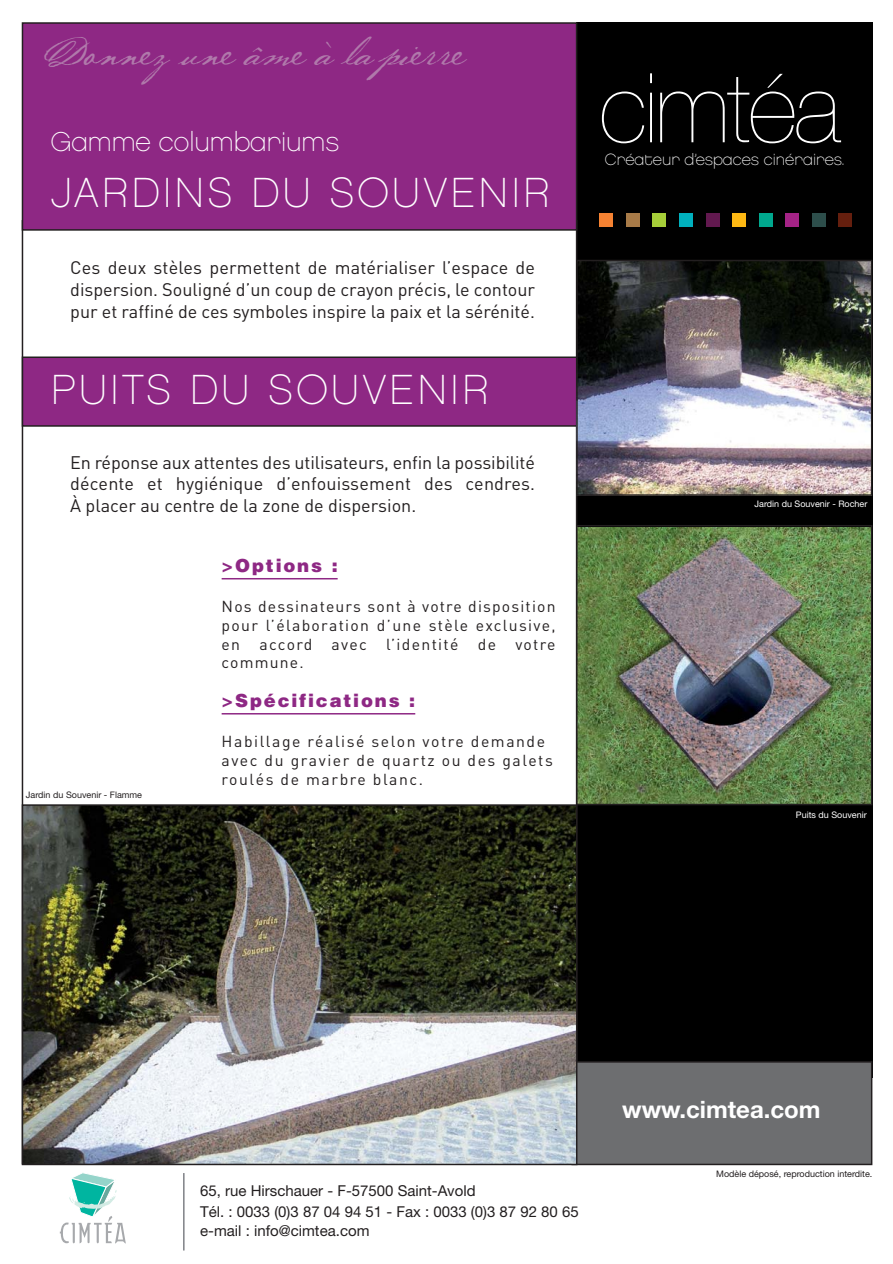
<style>
.page{position:relative;width:893px;height:1264px;background:#fff}
.page>*{position:absolute;margin:0;border:0;box-sizing:border-box;transform-origin:0 0}
.t1{font:200 96.45px "Helvetica Neue";letter-spacing:-.025em;color:#fff}
.t2{font:42px "Chalet Paris Nineteen Eighty";letter-spacing:.075em;color:#fff}
.t3{font:30px "Baker Script";letter-spacing:-.14em;color:#b079ab}
.t4{font:27px "Chalet Paris Nineteen Eighty";color:#fff}
.t5{font:700 24px "Helvetica Neue";color:#fff}
.t6{font:18px/21.6px "DIN";color:#231f20;text-align:justify}
.t7{font:900 18px "Helvetica";letter-spacing:.1em;color:#8e2884}
.t8{font:16.2px "Chalet Paris Nineteen Eighty";color:#fff}
.t9{font:15.75px/18.9px "DIN";letter-spacing:.1em;color:#231f20;text-align:justify}
.t10{font:15px/21px "Helvetica Neue";color:#231f20}
.t11{font:9px "Helvetica Neue";color:#231f20}
.t12{font:9px "Helvetica Neue";color:#fff}
</style>
<div class="page">
<div style="left:576px;top:22px;width:296px;height:1056px;background:#000"></div>
<div style="left:22px;top:357px;width:554px;height:69px;background:#8e2884"></div>
<div style="left:22px;top:356px;width:555px;height:71px;border:2px solid #231f20"></div>
<div style="left:572px;top:1062px;width:299px;height:102px;background:#6d6e70"></div>
<div style="left:571px;top:1061px;width:301px;height:104px;border:2px solid #231f20"></div>
<img style="left:25px;top:807px;width:549px;height:355px">
<div style="left:22px;top:804px;width:555px;height:361px;border:2px solid #231f20"></div>
<div style="left:22px;top:23px;width:554px;height:207px;background:#8e2884"></div>
<div style="left:22px;top:22px;width:555px;height:209px;border:2px solid #231f20"></div>
<hr style="left:183px;top:1173px;width:2px;height:77px;background:#808287">
<div style="left:599px;top:213px;width:14px;height:14px;background:#f58232"></div>
<div style="left:626px;top:213px;width:13px;height:14px;background:#a87b48"></div>
<div style="left:652px;top:213px;width:14px;height:14px;background:#a6ce39"></div>
<div style="left:679px;top:213px;width:13px;height:14px;background:#00b0bd"></div>
<div style="left:706px;top:213px;width:13px;height:14px;background:#62194f"></div>
<div style="left:732px;top:213px;width:13px;height:14px;background:#fdb813"></div>
<div style="left:759px;top:213px;width:13px;height:14px;background:#00a88e"></div>
<div style="left:785px;top:213px;width:13px;height:14px;background:#a42386"></div>
<div style="left:812px;top:213px;width:13px;height:14px;background:#2d4e4b"></div>
<div style="left:838px;top:213px;width:14px;height:14px;background:#651f0e"></div>
<hr style="left:222px;top:578px;width:116px;height:1px;background:#8e2884">
<hr style="left:222px;top:713px;width:193px;height:1px;background:#8e2884">
<img style="left:579px;top:528px;width:290px;height:274px">
<div style="left:576px;top:525px;width:296px;height:280px;border:2px solid #231f20"></div>
<svg style="left:60px;top:1173px;width:66px;height:70px"></svg>
<img style="left:579px;top:263px;width:290px;height:230px">
<div style="left:576px;top:260px;width:296px;height:236px;border:2px solid #231f20"></div>
<h3 class="t3" style="left:50px;top:37px;width:413px">Donne zune â me à la pier re</h3>
<h3 class="t4" style="left:51px;top:131px;width:290px">Gamme columbariums</h3>
<h2 class="t2" style="left:51px;top:176px;width:500px">JARDINS DU SOUVENIR</h2>
<p class="t6" style="left:70px;top:259px;width:466px">Ces deux stèles permettent de matérialiser l’espace de dispersion. Souligné d’un coup de crayon précis, le contour pur et raffiné de ces symboles inspire la paix et la sérénité.</p>
<h2 class="t2" style="left:51px;top:373px;width:439px">PUITS DU SOUVENIR</h2>
<p class="t6" style="left:70px;top:454px;width:466px">En réponse aux attentes des utilisateurs, enfin la possibilité décente et hygiénique d’enfouissement des cendres.<br>À placer au centre de la zone de dispersion.</p>
<p class="t11" style="left:26px;top:789px;width:118px">Jardin du Souvenir - Flamme</p>
<p class="t7" style="left:222px;top:559px;width:117px">&gt;Options :</p>
<p class="t9" style="left:222px;top:598px;width:335px">Nos dessinateurs sont à votre disposition pour l’élaboration d’une stèle exclusive, en accord avec l’identité de votre commune.</p>
<p class="t7" style="left:222px;top:694px;width:195px">&gt;Spécifications :</p>
<p class="t9" style="left:222px;top:733px;width:333px;text-align:left">Habillage réalisé selon votre demande avec du gravier de quartz ou des galets roulés de marbre blanc.</p>
<h1 class="t1" style="left:599px;top:73px;width:243px">cimtéa</h1>
<p class="t8" style="left:605px;top:153px;width:241px">Créateur d’espaces cinéraires.</p>
<p class="t12" style="left:754px;top:499px;width:114px">Jardin du Souvenir - Rocher</p>
<p class="t12" style="left:796px;top:809px;width:72px">Puits du Souvenir</p>
<p class="t10" style="left:200px;top:1180px;width:380px">65, rue Hirschauer - F-57500 Saint-Avold<br>Tél. : 0033 (0)3 87 04 94 51 - Fax : 0033 (0)3 87 92 80 65</p>
<p class="t10" style="left:200px;top:1220px;width:171px">e-mail : info@cimtea.com</p>
<h3 class="t5" style="left:622px;top:1101px;width:200px">www.cimtea.com</h3>
<p class="t11" style="left:716px;top:1168px;width:158px">Modèle déposé, reproduction interdite.</p>
</div>
